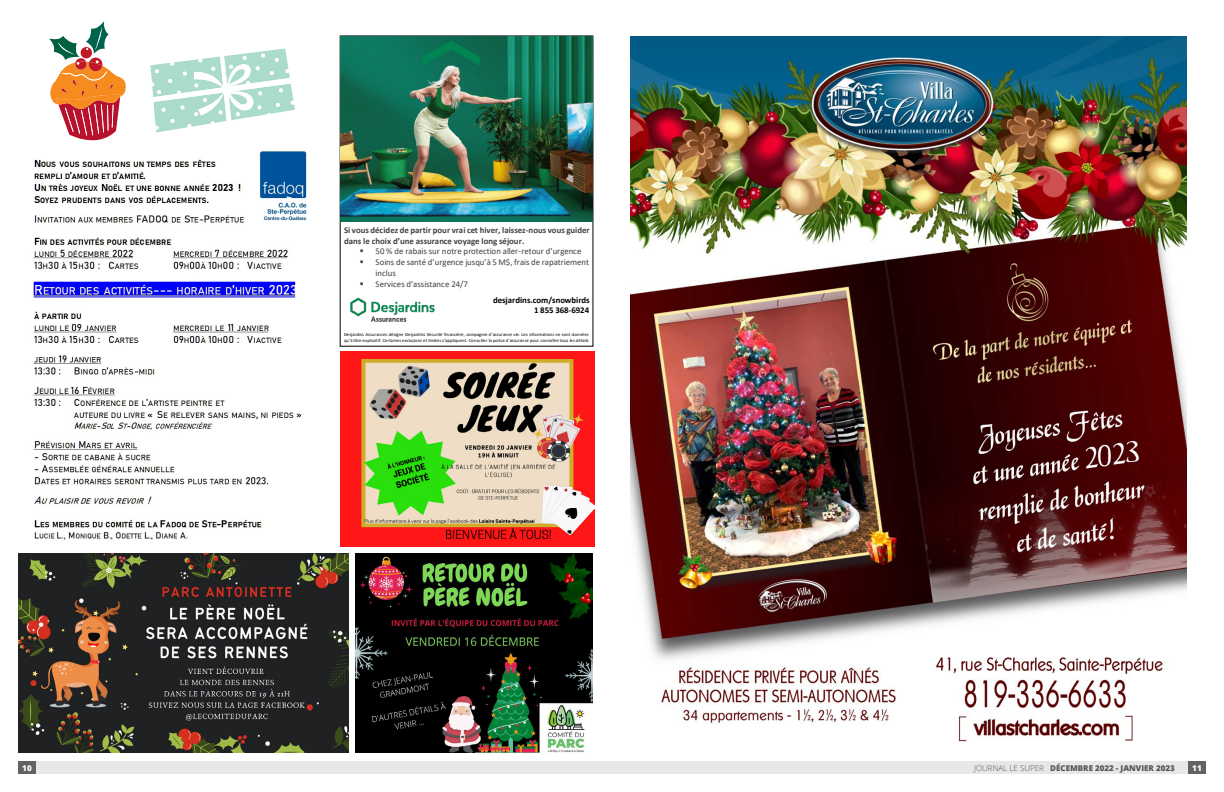
<style>
.page{position:relative;width:1224px;height:792px;background:#fff}
.page>*{position:absolute;margin:0;border:0;box-sizing:border-box;transform-origin:0 0}
.t1{font:8.8px/10.7px "Calibri";color:#414143}
.t2{font:700 8.8px/10.4px "Calibri";color:#414143}
.t3{font:700 8.8px/10.7px "Calibri";color:#000;text-align:right}
.t4{font:800 8px "Open Sans";color:#56565a}
.t5{font:800 8px "Open Sans";color:#fff}
.t6{font:4.7px/6px "Calibri";letter-spacing:.005em;color:#000}
.s1{font-weight:300}
</style>
<div class="page">
<img style="left:630px;top:36px;width:556px;height:706px">
<img style="left:340px;top:351px;width:254px;height:195px">
<img style="left:33px;top:140px;width:274px;height:400px">
<img style="left:18px;top:553px;width:330px;height:200px">
<img style="left:350px;top:297px;width:85px;height:25px">
<img style="left:341px;top:36px;width:251px;height:186px">
<svg style="left:49px;top:21px;width:77px;height:119px"></svg>
<svg style="left:150px;top:49px;width:145px;height:83px"></svg>
<img style="left:355px;top:553px;width:238px;height:200px">
<div style="left:18px;top:761px;width:18px;height:13px;background:#626164"></div>
<div style="left:1188px;top:761px;width:18px;height:13px;background:#626164"></div>
<div style="left:36px;top:761px;width:576px;height:13px;background:#e6e7e8"></div>
<div style="left:612px;top:761px;width:576px;height:13px;background:#e6e7e8"></div>
<h1 class="t2" style="left:344px;top:225px;width:247px">Si vous décidez de partir pour vrai cet hiver, laissez-nous vous guider dans le choix d’une assurance voyage long séjour.</h1>
<h1 class="t1" style="left:360px;top:246px;width:223px">▪ 50 % de rabais sur notre protection aller-retour d’urgence</h1>
<h1 class="t1" style="left:376px;top:257px;width:215px;text-indent:-16px">▪ Soins de santé d’urgence jusqu’à 5 M$, frais de rapatriement inclus</h1>
<h1 class="t1" style="left:360px;top:278px;width:110px">▪ Services d’assistance 24/7</h1>
<h1 class="t3" style="left:493px;top:294px;width:98px">desjardins.com/snowbirds<br>1 855 368-6924</h1>
<p class="t6" style="left:344px;top:331px;width:246px">Desjardins Assurances désigne Desjardins Sécurité financière, compagnie d’assurance vie. Les informations ne sont données qu’à titre explicatif. Certaines exclusions et limites s’appliquent. Consulter la police d’assurance pour connaître tous les détails</p>
<h2 class="t5" style="left:22px;top:762px;width:11px">10</h2>
<h2 class="t4" style="left:974px;top:762px;width:202px"><span class="s1">JOURNAL LE SUPER</span> DÉCEMBRE 2022 - JANVIER 2023</h2>
<h2 class="t5" style="left:1192px;top:762px;width:11px">11</h2>
</div>
